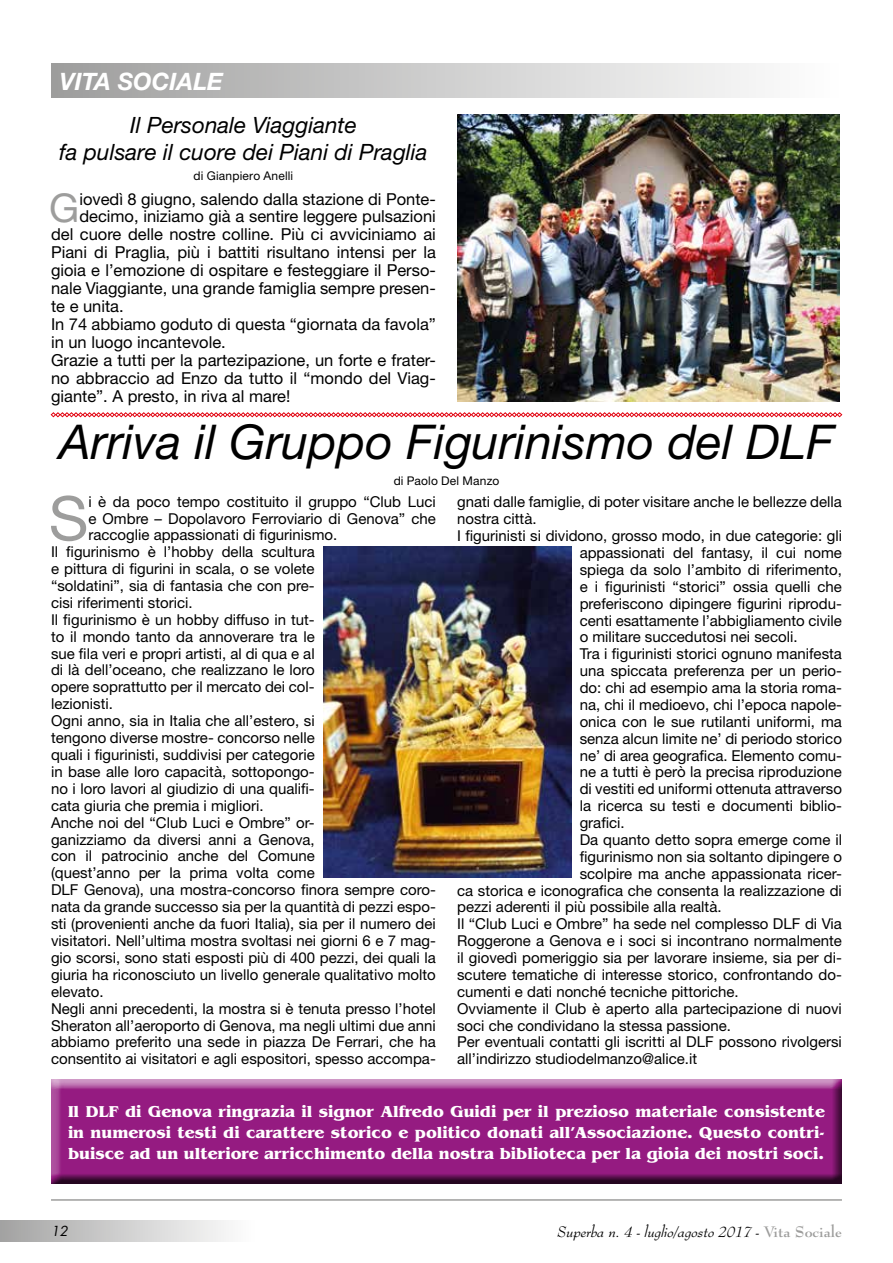
<style>
.page{position:relative;width:893px;height:1263px;background:#fff}
.page>*{position:absolute;margin:0;border:0;box-sizing:border-box;transform-origin:0 0}
.t1{font:61.2px "Helvetica Neue";color:#9d9d9c}
.t2{font:italic 48px "Helvetica Neue";color:#000}
.t3{font:39.6px "Helvetica Neue";color:#9d9d9c}
.t4{font:italic 700 24px "Helvetica Neue";color:#fff}
.t5{font:italic 22.5px/27px "Helvetica Neue";color:#000;text-align:center}
.t6{font:16.5px/18px "Helvetica Neue";color:#000}
.t7{font:700 16.5px/21px "Benguiat";color:#fff;text-align:justify}
.t8{font:15px "Helvetica Neue";color:#000}
.t9{font:italic 15px "Bernhard Modern BT";color:#000}
.t10{font:italic 13.5px "Futura";color:#000}
.t11{font:12px "Helvetica Neue";letter-spacing:.01em;color:#000}
.s1{font-weight:700;font-style:normal;color:#9d9d9c}
</style>
<div class="page">
<div style="left:0;top:1220px;width:255px;height:22px;background:linear-gradient(to right,#a3a3a3,#fff)"></div>
<hr style="left:51px;top:1199px;width:791px;height:2px;background:#9d9d9c">
<div style="left:51px;top:64px;width:791px;height:34px;background:linear-gradient(to right,#9e9e9e,#fff)"></div>
<div style="left:45px;top:1077px;width:804px;height:108px;background:#000;opacity:.75"></div>
<img style="left:457px;top:115px;width:383px;height:287px">
<svg style="left:51px;top:412px;width:791px;height:5px"></svg>
<img style="left:323px;top:546px;width:248px;height:331px">
<h3 class="t4" style="left:60px;top:67px;width:165px">VITA SOCIALE</h3>
<h3 class="t5" style="left:59px;top:111px;width:370px">Il Personale Viaggiante<br>fa pulsare il cuore dei Piani di Praglia</h3>
<p class="t11" style="left:194px;top:168px;width:101px">di Gianpiero Anelli</p>
<h3 class="t3" style="left:49px;top:184px;width:32px">G</h3>
<p class="t6" style="left:79px;top:191px;width:358px;line-height:16.5px">iovedì 8 giugno, salendo dalla stazione di Ponte&shy;decimo, iniziamo già a sentire leggere pulsazioni</p>
<p class="t6" style="left:51px;top:225px;width:386px">del cuore delle nostre colline. Più ci avviciniamo ai Piani di Praglia, più i battiti risultano intensi per la gioia e l’emozione di ospitare e festeggiare il Perso&shy;nale Viaggiante, una grande famiglia sempre presen&shy;te e unita.<br>In 74 abbiamo goduto di questa “giornata da favola” in un luogo incantevole.<br>Grazie a tutti per la partezipazione, un forte e frater&shy;no abbraccio ad Enzo da tutto il “mondo del Viag&shy;giante”. A presto, in riva al mare!</p>
<h2 class="t2" style="left:59px;top:413px;width:777px">Arriva il Gruppo Figurinismo del DLF</h2>
<h1 class="t1" style="left:49px;top:482px;width:41px">S</h1>
<p class="t8" style="left:88px;top:493px;width:349px">i è da poco tempo costituito il gruppo “Club Luci</p>
<p class="t11" style="left:394px;top:473px;width:107px">di Paolo Del Manzo</p>
<p class="t8" style="left:457px;top:493px;width:386px">gnati dalle famiglie, di poter visitare anche le bellezze della</p>
<p class="t8" style="left:457px;top:510px;width:81px">nostra città.</p>
<p class="t8" style="left:457px;top:527px;width:386px">I figurinisti si dividono, grosso modo, in due categorie: gli</p>
<p class="t8" style="left:580px;top:544px;width:264px">appassionati del fantasy, il cui nome</p>
<p class="t8" style="left:580px;top:561px;width:264px">spiega da solo l’ambito di riferimento,</p>
<p class="t8" style="left:580px;top:577px;width:264px">e i figurinisti “storici” ossia quelli che</p>
<p class="t8" style="left:580px;top:594px;width:264px">preferiscono dipingere figurini riprodu-</p>
<p class="t8" style="left:580px;top:611px;width:264px">centi esattamente l’abbigliamento civile</p>
<p class="t8" style="left:580px;top:628px;width:219px">o militare succedutosi nei secoli.</p>
<p class="t8" style="left:580px;top:645px;width:264px">Tra i figurinisti storici ognuno manifesta</p>
<p class="t8" style="left:580px;top:662px;width:264px">una spiccata preferenza per un perio-</p>
<p class="t8" style="left:580px;top:679px;width:264px">do: chi ad esempio ama la storia roma-</p>
<p class="t8" style="left:580px;top:696px;width:264px">na, chi il medioevo, chi l’epoca napole-</p>
<p class="t8" style="left:580px;top:712px;width:264px">onica con le sue rutilanti uniformi, ma</p>
<p class="t8" style="left:580px;top:729px;width:264px">senza alcun limite ne’ di periodo storico</p>
<p class="t8" style="left:580px;top:746px;width:264px">ne’ di area geografica. Elemento comu-</p>
<p class="t8" style="left:580px;top:763px;width:264px">ne a tutti è però la precisa riproduzione</p>
<p class="t8" style="left:580px;top:780px;width:264px">di vestiti ed uniformi ottenuta attraverso</p>
<p class="t8" style="left:580px;top:797px;width:264px">la ricerca su testi e documenti biblio-</p>
<p class="t8" style="left:580px;top:814px;width:46px">grafici.</p>
<p class="t8" style="left:580px;top:831px;width:264px">Da quanto detto sopra emerge come il</p>
<p class="t8" style="left:580px;top:847px;width:264px">figurinismo non sia soltanto dipingere o</p>
<p class="t8" style="left:580px;top:864px;width:264px">scolpire ma anche appassionata ricer-</p>
<p class="t8" style="left:457px;top:881px;width:386px">ca storica e iconografica che consenta la realizzazione di</p>
<p class="t8" style="left:457px;top:898px;width:266px">pezzi aderenti il più possibile alla realtà.</p>
<p class="t8" style="left:457px;top:915px;width:386px">Il “Club Luci e Ombre” ha sede nel complesso DLF di Via</p>
<p class="t8" style="left:457px;top:932px;width:386px">Roggerone a Genova e i soci si incontrano normalmente</p>
<p class="t8" style="left:457px;top:949px;width:386px">il giovedì pomeriggio sia per lavorare insieme, sia per di-</p>
<p class="t8" style="left:457px;top:966px;width:386px">scutere tematiche di interesse storico, confrontando do-</p>
<p class="t8" style="left:457px;top:982px;width:283px">cumenti e dati nonché tecniche pittoriche.</p>
<p class="t8" style="left:457px;top:999px;width:386px">Ovviamente il Club è aperto alla partecipazione di nuovi</p>
<p class="t8" style="left:457px;top:1016px;width:275px">soci che condividano la stessa passione.</p>
<p class="t8" style="left:457px;top:1033px;width:386px">Per eventuali contatti gli iscritti al DLF possono rivolgersi</p>
<p class="t8" style="left:457px;top:1050px;width:242px">all’indirizzo studiodelmanzo@alice.it</p>
<p class="t8" style="left:88px;top:509px;width:349px">e Ombre – Dopolavoro Ferroviario di Genova” che</p>
<p class="t8" style="left:88px;top:526px;width:250px">raccoglie appassionati di figurinismo.</p>
<p class="t8" style="left:51px;top:543px;width:265px">Il figurinismo è l’hobby della scultura</p>
<p class="t8" style="left:51px;top:560px;width:265px">e pittura di figurini in scala, o se volete</p>
<p class="t8" style="left:51px;top:577px;width:265px">“soldatini”, sia di fantasia che con pre-</p>
<p class="t8" style="left:51px;top:593px;width:143px">cisi riferimenti storici.</p>
<p class="t8" style="left:51px;top:610px;width:265px">Il figurinismo è un hobby diffuso in tut-</p>
<p class="t8" style="left:51px;top:627px;width:265px">to il mondo tanto da annoverare tra le</p>
<p class="t8" style="left:51px;top:644px;width:265px">sue fila veri e propri artisti, al di qua e al</p>
<p class="t8" style="left:51px;top:661px;width:265px">di là dell’oceano, che realizzano le loro</p>
<p class="t8" style="left:51px;top:678px;width:265px">opere soprattutto per il mercato dei col-</p>
<p class="t8" style="left:51px;top:695px;width:63px">lezionisti.</p>
<p class="t8" style="left:51px;top:712px;width:265px">Ogni anno, sia in Italia che all’estero, si</p>
<p class="t8" style="left:51px;top:729px;width:265px">tengono diverse mostre- concorso nelle</p>
<p class="t8" style="left:51px;top:746px;width:265px">quali i figurinisti, suddivisi per categorie</p>
<p class="t8" style="left:51px;top:763px;width:265px">in base alle loro capacità, sottopongo-</p>
<p class="t8" style="left:51px;top:779px;width:265px">no i loro lavori al giudizio di una qualifi-</p>
<p class="t8" style="left:51px;top:796px;width:214px">cata giuria che premia i migliori.</p>
<p class="t8" style="left:51px;top:813px;width:265px">Anche noi del “Club Luci e Ombre” or-</p>
<p class="t8" style="left:51px;top:830px;width:265px">ganizziamo da diversi anni a Genova,</p>
<p class="t8" style="left:51px;top:847px;width:265px">con il patrocinio anche del Comune</p>
<p class="t8" style="left:51px;top:864px;width:265px">(quest’anno per la prima volta come</p>
<p class="t8" style="left:51px;top:881px;width:386px">DLF Genova), una mostra-concorso finora sempre coro-</p>
<p class="t8" style="left:51px;top:898px;width:386px">nata da grande successo sia per la quantità di pezzi espo-</p>
<p class="t8" style="left:51px;top:915px;width:386px">sti (provenienti anche da fuori Italia), sia per il numero dei</p>
<p class="t8" style="left:51px;top:932px;width:386px">visitatori. Nell’ultima mostra svoltasi nei giorni 6 e 7 mag-</p>
<p class="t8" style="left:51px;top:948px;width:386px">gio scorsi, sono stati esposti più di 400 pezzi, dei quali la</p>
<p class="t8" style="left:51px;top:965px;width:386px">giuria ha riconosciuto un livello generale qualitativo molto</p>
<p class="t8" style="left:51px;top:982px;width:54px">elevato.</p>
<p class="t8" style="left:51px;top:999px;width:386px">Negli anni precedenti, la mostra si è tenuta presso l’hotel</p>
<p class="t8" style="left:51px;top:1016px;width:386px">Sheraton all’aeroporto di Genova, ma negli ultimi due anni</p>
<p class="t8" style="left:51px;top:1033px;width:386px">abbiamo preferito una sede in piazza De Ferrari, che ha</p>
<p class="t8" style="left:51px;top:1050px;width:386px">consentito ai visitatori e agli espositori, spesso accompa-</p>
<p class="t7" style="left:68px;top:1101px;width:758px">Il DLF di Genova ringrazia il signor Alfredo Guidi per il prezioso materiale consistente in numerosi testi di carattere storico e politico donati all’Associazione. Questo contri&shy;buisce ad un ulteriore arricchimento della nostra biblioteca per la gioia dei nostri soci.</p>
<p class="t10" style="left:51px;top:1223px;width:18px">12</p>
<p class="t9" style="left:557px;top:1222px;width:286px">Superba n. 4 - luglio/agosto 2017 - <span class="s1">Vita Sociale</span></p>
</div>
